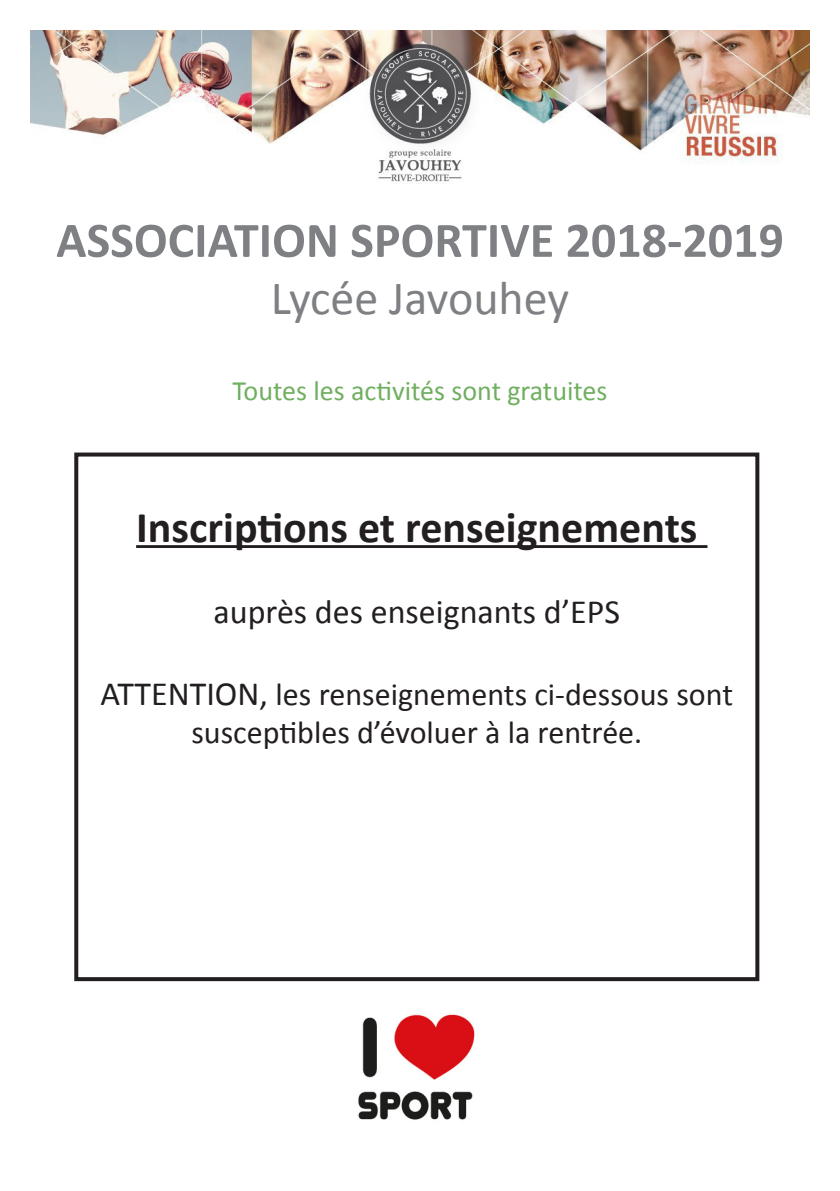
<style>
.page{position:relative;width:840px;height:1191px;background:#fff}
.page>*{position:absolute;margin:0;border:0;box-sizing:border-box;transform-origin:0 0}
.t1{font:700 50px "Calibri";color:#7e8083}
.t2{font:48px "Calibri";color:#7e8083}
.t3{font:700 44px "Calibri";color:#231f20}
.t4{font:34px "Calibri";color:#231f20}
.t5{font:32px/38.4px "Calibri";color:#231f20;text-align:center}
.t6{font:28px "Calibri";color:#6faf5f}
.s1{font-size:34px}
</style>
<div class="page">
<img style="left:30px;top:31px;width:779px;height:151px">
<hr style="left:136px;top:545px;width:571px;height:3px;background:#231f20">
<div style="left:74px;top:452px;width:685px;height:529px;border:4px solid #231f20"></div>
<img style="left:358px;top:1014px;width:117px;height:106px">
<p class="t1" style="left:56px;top:208px;width:728px">ASSOCIATION SPORTIVE 2018-2019</p>
<p class="t2" style="left:270px;top:268px;width:300px">Lycée Javouhey</p>
<p class="t6" style="left:232px;top:373px;width:376px">Toutes les activités sont gratuites</p>
<p class="t3" style="left:136px;top:499px;width:562px">Inscriptions et renseignements</p>
<p class="t4" style="left:213px;top:590px;width:408px">auprès des enseignants d’EPS</p>
<p class="t5" style="left:100px;top:675px;width:633px"><span class="s1">ATTENTION,</span> les renseignements ci-dessous sont susceptibles d’évoluer à la rentrée.</p>
</div>
